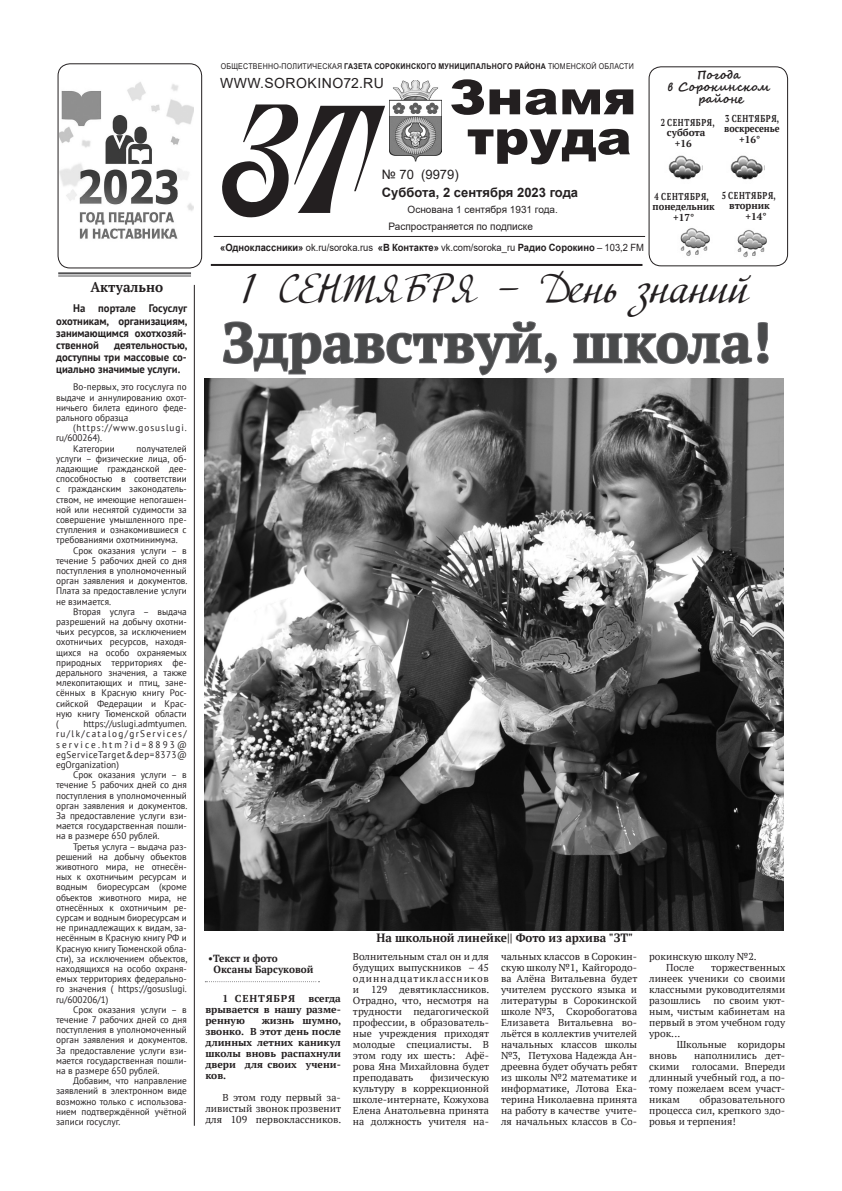
<style>
.page{position:relative;width:842px;height:1191px;background:#fff}
.page>*{position:absolute;margin:0;border:0;box-sizing:border-box;transform-origin:0 0}
.поздравления{font:144px "Salomeya";color:#231f20;scale:.88 1}
.поздравления-2{font:700 56px "PT Serif";color:#494a4b}
.поздравления-3{font:900 48px "Arial";color:#231f20;scale:1.1 1}
.поздравления-4{font:40px "Adventure";color:#231f20}
.поздравления-5{font:14px "Arial";letter-spacing:.035em;color:#231f20}
.поздравления-6{font:700 14px "PT Serif";color:#231f20}
.поздравления-7{font:700 13px "Arial";color:#231f20}
.поздравления-8{font:13px "Arial";color:#231f20}
.поздравления-9{font:700 12px "PT Serif";color:#231f20}
.поздравления-10{font:700 12px "Segoe Script";color:#231f20}
.поздравления-11{font:700 11px/12px "PT Sans";color:#231f20;text-align:justify}
.поздравления-12{font:700 10.3px "PT Serif";color:#231f20}
.поздравления-13{font:10.3px "Arial";color:#231f20}
.поздравления-14{font:10px/11px "PT Serif";color:#231f20;text-align:justify}
.поздравления-15{font:700 10px/11px "PT Serif";color:#231f20;text-align:justify}
.поздравления-16{font:10px "Arial";color:#231f20;scale:.94 1}
.поздравления-17{font:700 10px "PT Serif";letter-spacing:.08em;color:#231f20;scale:.76 1}
.поздравления-18{font:10px "Arial";color:#231f20}
.поздравления-19{font:700 10px/10px "PT Serif";color:#231f20;scale:.76 1}
.поздравления-20{font:700 10px "PT Serif";color:#231f20;scale:.94 1}
.поздравления-21{font:700 10px "PT Serif";letter-spacing:.08em;color:#231f20}
.поздравления-22{font:700 10px "PT Serif";color:#231f20;scale:.96 1}
.поздравления-23{font:9.5px/10.2px "PT Sans";color:#231f20;text-align:justify}
.поздравления-24{font:9.5px/10.2px "PT Sans";letter-spacing:.105em;color:#231f20}
.поздравления-25{font:8px "Arial";letter-spacing:.035em;color:#231f20;scale:.88 1}
.s1{font-weight:700}
</style>
<div class="page">
<div style="left:649px;top:66px;width:139px;height:200px;border:1px solid #231f20;border-radius:12px"></div>
<svg style="left:205px;top:981px;width:114px;height:1px"></svg>
<img style="left:680px;top:228px;width:30px;height:28px">
<img style="left:737px;top:230px;width:30px;height:28px">
<img style="left:668px;top:155px;width:35px;height:25px">
<img style="left:730px;top:155px;width:35px;height:25px">
<hr style="left:211px;top:264px;width:431px;height:2px;background:#231f20">
<hr style="left:214px;top:236px;width:431px;height:1px;background:#231f20">
<img style="left:389px;top:81px;width:52px;height:81px">
<hr style="left:58px;top:272px;width:133px;height:2px;background:#505052">
<hr style="left:58px;top:276px;width:133px;height:1px;background:#505052">
<div style="left:58px;top:64px;width:144px;height:204px;border:1px solid #231f20;border-radius:12px"></div>
<img style="left:60px;top:82px;width:134px;height:157px">
<hr style="left:194px;top:285px;width:1px;height:840px;background:#231f20">
<img style="left:205px;top:378px;width:578px;height:552px">
<svg style="left:223px;top:321px;width:334px;height:55px"></svg>
<svg style="left:573px;top:322px;width:196px;height:43px"></svg>
<p class="поздравления-25" style="left:221px;top:61px;width:471px">ОБЩЕСТВЕННО-ПОЛИТИЧЕСКАЯ <span class="s1">ГАЗЕТА СОРОКИНСКОГО МУНИЦИПАЛЬНОГО РАЙОНА</span> ТЮМЕНСКОЙ ОБЛАСТИ</p>
<p class="поздравления-5" style="left:220px;top:74px;width:165px">WWW.SOROKINO72.RU</p>
<p class="поздравления-3" style="left:450px;top:62px;width:171px">Знамя</p>
<p class="поздравления-3" style="left:467px;top:102px;width:151px">труда</p>
<p class="поздравления" style="left:216px;top:78px;width:170px">ЗТ</p>
<p class="поздравления-8" style="left:382px;top:165px;width:78px">№ 70 (9979)</p>
<p class="поздравления-7" style="left:382px;top:183px;width:198px">Суббота, 2 сентября 2023 года</p>
<p class="поздравления-18" style="left:408px;top:202px;width:152px">Основана 1 сентября 1931 года.</p>
<p class="поздравления-16" style="left:220px;top:240px;width:452px"><span class="s1">«Одноклассники»</span> ok.ru/soroka.rus <span class="s1">«В Контакте»</span> vk.com/soroka_ru <span class="s1">Радио Сорокино</span> – 103,2 FM</p>
<p class="поздравления-13" style="left:389px;top:219px;width:146px">Распространяется по подписке</p>
<p class="поздравления-10" style="left:697px;top:65px;width:45px">Погода</p>
<p class="поздравления-10" style="left:668px;top:77px;width:104px">в Сорокинском</p>
<p class="поздравления-10" style="left:698px;top:89px;width:47px">районе</p>
<p class="поздравления-17" style="left:661px;top:116px;width:72px">2 СЕНТЯБРЯ,</p>
<p class="поздравления-15" style="left:667px;top:127px;width:40px">суббота</p>
<p class="поздравления-15" style="left:675px;top:138px;width:18px">+16</p>
<p class="поздравления-19" style="left:724px;top:113px;width:74px">3 СЕНТЯБРЯ, воскресенье</p>
<p class="поздравления-15" style="left:739px;top:133px;width:23px">+16°</p>
<p class="поздравления-17" style="left:722px;top:189px;width:73px">5 СЕНТЯБРЯ,</p>
<p class="поздравления-22" style="left:729px;top:199px;width:44px">вторник</p>
<p class="поздравления-15" style="left:746px;top:211px;width:23px">+14°</p>
<p class="поздравления-17" style="left:655px;top:189px;width:73px">4 СЕНТЯБРЯ,</p>
<p class="поздравления-20" style="left:653px;top:199px;width:68px">понедельник</p>
<p class="поздравления-15" style="left:673px;top:211px;width:23px">+17°</p>
<p class="поздравления-6" style="left:90px;top:278px;width:74px">Актуально</p>
<p class="поздравления-4" style="left:238px;top:265px;width:512px">1 СЕНТЯБРЯ – День знаний</p>
<p class="поздравления-2" style="left:222px;top:305px;width:551px">Здравствуй, школа!</p>
<p class="поздравления-23" style="left:56px;top:382px;width:132px;text-indent:17px">Во-первых, это госуслуга по выдаче и аннулированию охот&shy;ничьего билета единого феде&shy;рального образца</p>
<p class="поздравления-24" style="left:56px;top:422px;width:132px;text-indent:17px">(https://www.gosuslugi. ru/600264).</p>
<p class="поздравления-23" style="left:73px;top:443px;width:43px">Категории</p>
<p class="поздравления-11" style="left:56px;top:302px;width:133px;text-indent:17px">На портале Госуслуг охотникам, организациям, занимающимся охотхозяй&shy;ственной</p>
<p class="поздравления-11" style="left:56px;top:338px;width:133px;text-indent:58px">деятельностью, доступны три массовые со&shy;циально значимые услуги.</p>
<p class="поздравления-23" style="left:56px;top:443px;width:132px;text-indent:81px">получателей услуги – физические лица, об&shy;ладающие гражданской дее&shy;способностью в соответствии с гражданским законодатель&shy;ством, не имеющие непогашен&shy;ной или неснятой судимости за совершение умышленного пре&shy;ступления и ознакомившиеся с требованиями охотминимума.</p>
<p class="поздравления-23" style="left:56px;top:545px;width:133px;text-indent:17px">Срок оказания услуги – в течение 5 рабочих дней со дня поступления в уполномоченный орган заявления и документов.<br>Плата за предоставление услуги не взимается.</p>
<p class="поздравления-23" style="left:56px;top:606px;width:132px;text-indent:17px">Вторая услуга – выдача разрешений на добычу охотни&shy;чьих ресурсов, за исключением охотничьих ресурсов, находя&shy;щихся на особо охраняемых природных территориях фе&shy;дерального значения, а также млекопитающих и птиц, зане&shy;сённых в Красную книгу Рос&shy;сийской Федерации и Крас&shy;ную книгу Тюменской области (</p>
<p class="поздравления-23" style="left:56px;top:718px;width:132px;text-indent:27px">https://uslugi.admtyumen. ru/lk/catalog/grServices/ service.htm?id=8893@ egServiceTarget&amp;dep=8373@ egOrganization)</p>
<p class="поздравления-23" style="left:56px;top:769px;width:133px;text-indent:17px">Срок оказания услуги – в течение 5 рабочих дней со дня поступления в уполномоченный орган заявления и документов.<br>За предоставление услуги взи&shy;мается государственная пошли&shy;на в размере 650 рублей.</p>
<p class="поздравления-23" style="left:56px;top:841px;width:133px;text-indent:17px">Третья услуга – выдача раз&shy;решений на добычу объектов животного мира, не отнесён&shy;ных к охотничьим ресурсам и водным биоресурсам (кроме объектов животного мира, не отнесённых к охотничьим ре&shy;сурсам и водным биоресурсам и не принадлежащих к видам, за&shy;несённым в Красную книгу РФ и Красную книгу Тюменской обла&shy;сти), за исключением объектов, находящихся на особо охраня&shy;емых территориях федерально&shy;го значения ( https://gosuslugi. ru/600206/1)</p>
<p class="поздравления-23" style="left:56px;top:1004px;width:133px;text-indent:17px">Срок оказания услуги – в течение 7 рабочих дней со дня поступления в уполномоченный орган заявления и документов.<br>За предоставление услуги взи&shy;мается государственная пошли&shy;на в размере 650 рублей.</p>
<p class="поздравления-23" style="left:56px;top:1075px;width:132px;text-indent:17px">Добавим, что направление заявлений в электронном виде возможно только с использова&shy;нием подтверждённой учётной записи госуслуг.</p>
<p class="поздравления-9" style="left:376px;top:929px;width:258px">На школьной линейке|| Фото из архива "ЗТ"</p>
<p class="поздравления-14" style="left:501px;top:950px;width:138px">чальных классов в Сорокин&shy;скую школу №1, Кайгородо&shy;ва Алёна Витальевна будет учителем русского языка и литературы в Сорокинской школе №3, Скоробогатова Елизавета Витальевна во&shy;льётся в коллектив учителей начальных классов школы №3, Петухова Надежда Ан&shy;дреевна будет обучать ребят из школы №2 математике и информатике, Лотова Ека&shy;терина Николаевна принята на работу в качестве учите&shy;ля начальных классов в Со-</p>
<p class="поздравления-14" style="left:666px;top:950px;width:92px;text-indent:-17px">рокинскую школу №2.<br>После</p>
<p class="поздравления-14" style="left:353px;top:950px;width:138px">Волнительным стал он и для будущих выпускников – 45 одиннадцатиклассников и 129 девятиклассников.<br>Отрадно, что, несмотря на трудности педагогической профессии, в образователь&shy;ные учреждения приходят молодые специалисты. В этом году их шесть: Афё&shy;рова Яна Михайловна будет преподавать</p>
<p class="поздравления-12" style="left:208px;top:951px;width:71px">•Текст и фото</p>
<p class="поздравления-12" style="left:214px;top:962px;width:101px">Оксаны Барсуковой</p>
<p class="поздравления-14" style="left:649px;top:961px;width:138px;text-indent:62px">торжественных линеек ученики со своими классными руководителями разошлись</p>
<p class="поздравления-21" style="left:222px;top:992px;width:74px">1 СЕНТЯБРЯ</p>
<p class="поздравления-15" style="left:205px;top:993px;width:137px;text-indent:103px">всегда врывается в нашу разме&shy;ренную</p>
<p class="поздравления-14" style="left:649px;top:994px;width:138px;text-indent:64px">по своим уют&shy;ным, чистым кабинетам на первый в этом учебном году урок...</p>
<p class="поздравления-14" style="left:649px;top:1038px;width:138px;text-indent:28px">Школьные коридоры вновь</p>
<p class="поздравления-15" style="left:205px;top:1015px;width:137px;text-indent:56px">жизнь шумно, звонко. В этот день после длинных летних каникул школы вновь распахнули двери для своих учени&shy;ков.</p>
<p class="поздравления-14" style="left:205px;top:1092px;width:137px;text-indent:17px">В этом году первый за&shy;ливистый звонок прозвенит для 109 первоклассников.</p>
<p class="поздравления-14" style="left:649px;top:1049px;width:138px;text-indent:45px">наполнились дет&shy;скими голосами. Впереди длинный учебный год, а по&shy;тому пожелаем всем участ&shy;никам</p>
<p class="поздравления-14" style="left:353px;top:1071px;width:138px;text-indent:77px">физическую культуру в коррекционной школе-интернате, Кожухова Елена Анатольевна принята на должность учителя на-</p>
<p class="поздравления-14" style="left:649px;top:1093px;width:138px;text-indent:50px">образовательного процесса сил, крепкого здо&shy;ровья и терпения!</p>
</div>
